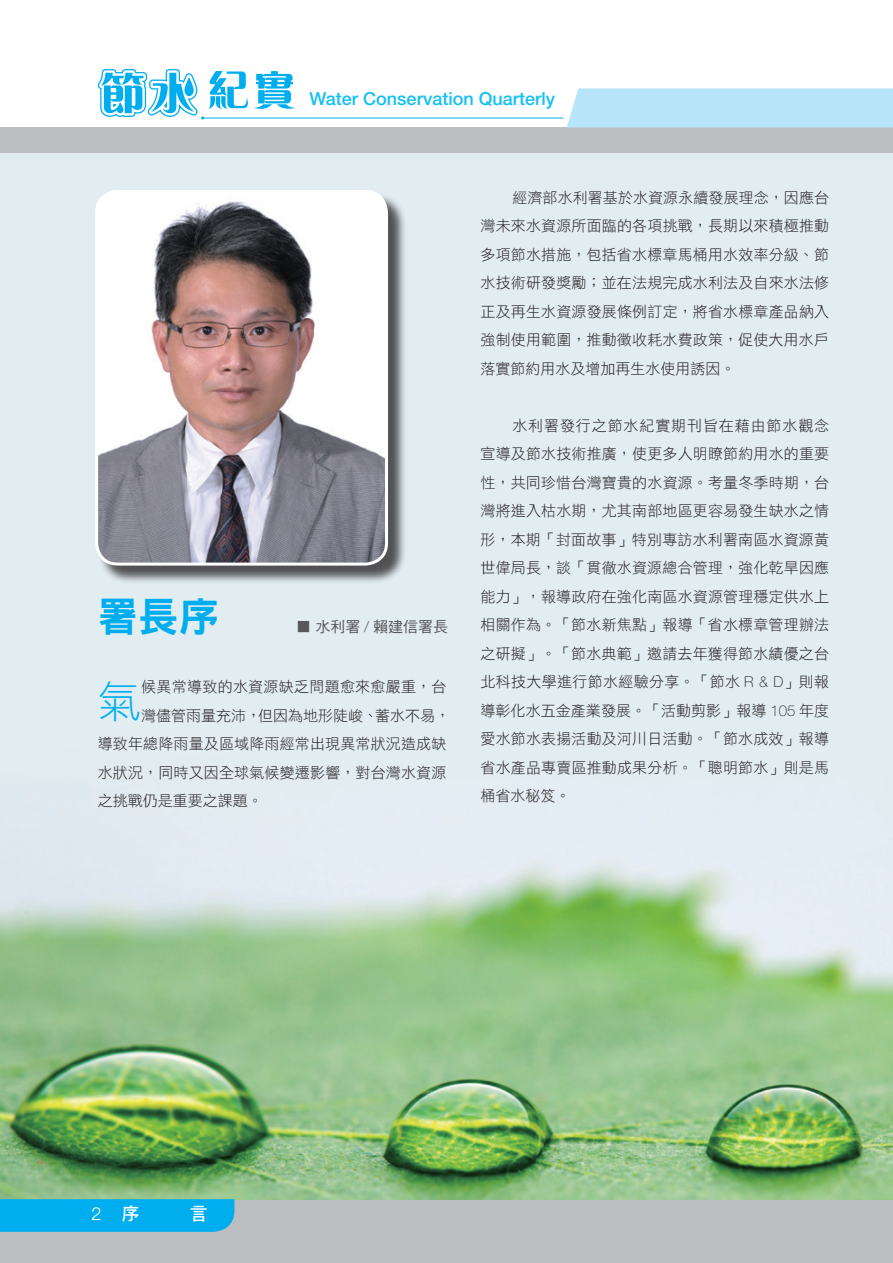
<style>
.page{position:relative;width:893px;height:1263px;background:#fff}
.page>*{position:absolute;margin:0;border:0;box-sizing:border-box;transform-origin:0 0}
.內文首段字放大{font:43.5px "DF Hei Std W3";color:#00aeef}
.大標-黑{font:40.5px "DF Hei Std W9";color:#00aeef}
.t1{font:500 18px "Helvetica Neue";color:#15c0f2}
.t2{font:300 18px "Helvetica Neue";color:#fff}
.t3{font:18px "DF Hei Std W7";color:#fff}
.內文{font:15px/28.5px "DF Hei Std W3";letter-spacing:.01em;color:#231f20;text-align:justify}
.內文首段字放大-2{font:15px "DF Hei Std W3";letter-spacing:.01em;color:#231f20}
.作者{font:15px "DF Hei Std W5";color:#57585a}
.s1{font-family:"Helvetica Neue";font-weight:300}
.s2{font-family:"Helvetica Neue";font-weight:100}
.s3{font-family:"DF Hei Std W7";font-weight:400}
</style>
<div class="page">
<div style="left:0;top:128px;width:893px;height:1135px;background:#bcbdc0"></div>
<div style="left:567px;top:88px;width:326px;height:40px;background:#b9e5fa"></div>
<img style="left:0;top:153px;width:893px;height:1046px">
<div style="left:97px;top:192px;width:310px;height:392px;background:#231f20;opacity:.75"></div>
<img style="left:97px;top:191px;width:289px;height:373px">
<div style="left:95px;top:190px;width:293px;height:376px;border:3px solid #fff;border-radius:21px"></div>
<svg style="left:255px;top:71px;width:40px;height:38px"></svg>
<hr style="left:203px;top:118px;width:360px;height:1px;background:#00aeef">
<svg style="left:98px;top:69px;width:150px;height:51px"></svg>
<svg style="left:0;top:1199px;width:234px;height:33px;background:#03aeed"></svg>
<p class="t1" style="left:310px;top:88px;width:247px">Water Conservation Quarterly</p>
<p class="大標-黑" style="left:98px;top:595px;width:123px">署長序</p>
<p class="作者" style="left:296px;top:618px;width:154px">■ 水利署 <span class="s1">/</span> 賴建信署長</p>
<p class="內文首段字放大" style="left:98px;top:677px;width:45px">氣</p>
<p class="內文首段字放大-2" style="left:141px;top:678px;width:307px">候異常導致的水資源缺乏問題愈來愈嚴重，台</p>
<p class="內文首段字放大-2" style="left:141px;top:707px;width:310px">灣儘管雨量充沛，但因為地形陡峻、蓄水不易，</p>
<p class="內文首段字放大-2" style="left:98px;top:735px;width:350px">導致年總降雨量及區域降雨經常出現異常狀況造成缺</p>
<p class="內文首段字放大-2" style="left:98px;top:764px;width:350px">水狀況，同時又因全球氣候變遷影響，對台灣水資源</p>
<p class="內文首段字放大-2" style="left:98px;top:792px;width:167px">之挑戰仍是重要之課題。</p>
<p class="內文" style="left:480px;top:183px;width:350px;text-indent:32px">經濟部水利署基於水資源永續發展理念，因應台灣未來水資源所面臨的各項挑戰，長期以來積極推動多項節水措施，包括省水標章馬桶用水效率分級、節水技術研發獎勵；並在法規完成水利法及自來水法修正及再生水資源發展條例訂定，將省水標章產品納入強制使用範圍，推動徵收耗水費政策，促使大用水戶落實節約用水及增加再生水使用誘因。</p>
<p class="內文" style="left:480px;top:411px;width:350px;text-indent:32px">水利署發行之節水紀實期刊旨在藉由節水觀念宣導及節水技術推廣，使更多人明瞭節約用水的重要性，共同珍惜台灣寶貴的水資源。考量冬季時期，台灣將進入枯水期，尤其南部地區更容易發生缺水之情形，本期「封面故事」特別專訪水利署南區水資源黃世偉局長，談「貫徹水資源總合管理，強化乾旱因應能力」，報導政府在強化南區水資源管理穩定供水上相關作為。「節水新焦點」報導「省水標章管理辦法之研擬」。「節水典範」邀請去年獲得節水績優之台北科技大學進行節水經驗分享。「節水 <span class="s2">R &amp; D</span>」則報導彰化水五金產業發展。「活動剪影」報導 <span class="s2">105</span> 年度愛水節水表揚活動及河川日活動。「節水成效」報導省水產品專賣區推動成果分析。「聰明節水」則是馬桶省水秘笈。</p>
<p class="t2" style="left:92px;top:1203px;width:50px">2 <span class="s3">序</span></p>
<p class="t3" style="left:190px;top:1204px;width:19px">言</p>
</div>
